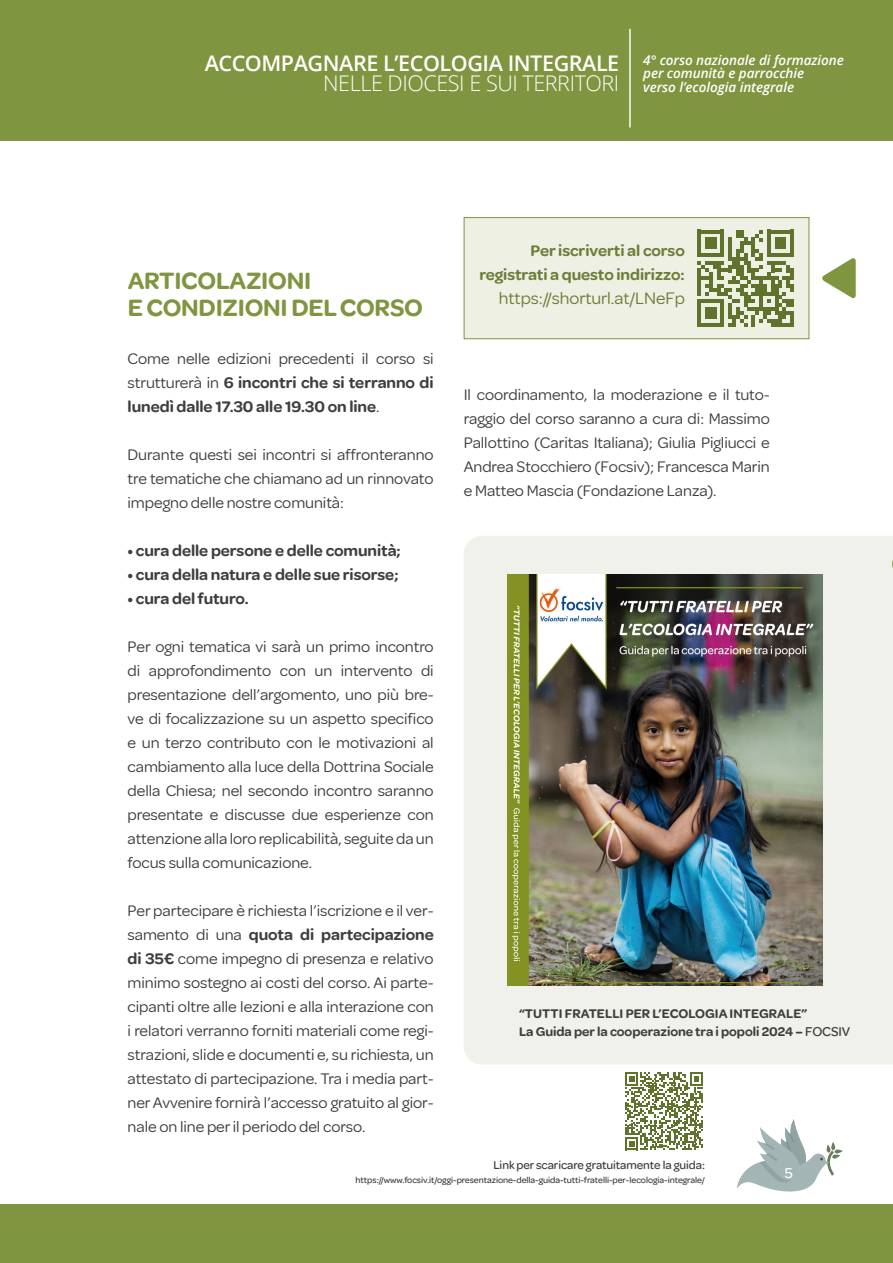
<style>
.page{position:relative;width:893px;height:1263px;background:#fff}
.page>*{position:absolute;margin:0;border:0;box-sizing:border-box;transform-origin:0 0}
.t1{font:600 25.5px "Omnes";letter-spacing:-.01em;color:#80953f}
.t2{font:600 21.6px "Open Sans";letter-spacing:-.02em;color:#fff}
.t3{font:300 21.6px "Open Sans";letter-spacing:-.02em;color:#fff}
.t4{font:18px "Omnes";letter-spacing:-.005em;color:#6c7d39}
.t5{font:16.5px/24px "Omnes";letter-spacing:-.005em;color:#3e3e3f;text-align:justify}
.t6{font:600 16.5px/24px "Omnes";letter-spacing:-.005em;color:#3e3e3f;text-align:justify}
.t7{font:600 16.5px "Omnes";letter-spacing:-.005em;color:#6c7d39}
.t8{font:500 15px "Omnes";color:#fff}
.t9{font:600 13.5px "Omnes";letter-spacing:-.005em;color:#3e3e3f}
.t10{font:italic 600 13.5px/13.4px "Open Sans";letter-spacing:-.005em;color:#fff}
.t11{font:500 12px "Omnes";letter-spacing:-.005em;color:#3e3e3f}
.t12{font:500 9px "Omnes";letter-spacing:-.005em;color:#3e3e3f}
.s1{font-weight:400}
.s2{font-weight:600}
.s3{font-weight:500}
</style>
<div class="page">
<div style="left:0;top:0;width:893px;height:140px;background:#80953f"></div>
<hr style="left:629px;top:29px;width:2px;height:98px;background:#fff">
<div style="left:464px;top:217px;width:345px;height:122px;background:#eff0e4;border:1px solid #80953f"></div>
<div style="left:0;top:1205px;width:893px;height:58px;background:#80953f"></div>
<svg style="left:737px;top:1119px;width:106px;height:73px"></svg>
<div style="left:464px;top:536px;width:429px;height:528px;background:#eff1ea"></div>
<img style="left:507px;top:574px;width:315px;height:411px">
<svg style="left:892px;top:553px;width:1px;height:22px"></svg>
<svg style="left:822px;top:258px;width:34px;height:41px"></svg>
<svg style="left:697px;top:230px;width:97px;height:96px"></svg>
<svg style="left:625px;top:1072px;width:78px;height:78px"></svg>
<h2 class="t2" style="left:205px;top:48px;width:416px">ACCOMPAGNARE L’ECOLOGIA INTEGRALE</h2>
<h2 class="t3" style="left:323px;top:68px;width:298px">NELLE DIOCESI E SUI TERRITORI</h2>
<p class="t10" style="left:643px;top:53px;width:202px">4° corso nazionale di formazione per comunità e parrocchie<br>verso l’ecologia integrale</p>
<p class="t1" style="left:128px;top:263px;width:185px">ARTICOLAZIONI</p>
<p class="t1" style="left:128px;top:290px;width:297px">E CONDIZIONI DEL CORSO</p>
<p class="t6" style="left:128px;top:346px;width:308px"><span class="s1">Come nelle edizioni precedenti il corso si strutturerà in</span> 6 incontri che si terranno di lunedì dalle 17.30 alle 19.30 on line<span class="s1">.</span></p>
<p class="t5" style="left:128px;top:442px;width:308px">Durante questi sei incontri si affronteranno tre tematiche che chiamano ad un rinnovato impegno delle nostre comunità:</p>
<p class="t6" style="left:128px;top:538px;width:275px">• cura delle persone e delle comunità;</p>
<p class="t6" style="left:128px;top:562px;width:272px">• cura della natura e delle sue risorse;</p>
<p class="t6" style="left:128px;top:586px;width:123px">• cura del futuro.</p>
<p class="t5" style="left:128px;top:634px;width:308px">Per ogni tematica vi sarà un primo incontro di approfondimento con un intervento di presentazione dell’argomento, uno più bre&shy;ve di focalizzazione su un aspetto specifico e un terzo contributo con le motivazioni al cambiamento alla luce della Dottrina Sociale della Chiesa; nel secondo incontro saranno presentate e discusse due esperienze con attenzione alla loro replicabilità, seguite da un focus sulla comunicazione.</p>
<p class="t5" style="left:128px;top:898px;width:308px">Per partecipare è richiesta l’iscrizione e il ver&shy;samento di una <span class="s2">quota di partecipazione di 35€</span> come impegno di presenza e relativo minimo sostegno ai costi del corso. Ai parte&shy;cipanti oltre alle lezioni e alla interazione con i relatori verranno forniti materiali come regi&shy;strazioni, slide e documenti e, su richiesta, un attestato di partecipazione. Tra i media part&shy;ner Avvenire fornirà l’accesso gratuito al gior&shy;nale on line per il periodo del corso.</p>
<p class="t7" style="left:530px;top:239px;width:156px">Per iscriverti al corso</p>
<p class="t7" style="left:480px;top:263px;width:207px">registrati a questo indirizzo:</p>
<p class="t4" style="left:499px;top:285px;width:187px">https://shorturl.at/LNeFp</p>
<p class="t5" style="left:464px;top:381px;width:308px">Il coordinamento, la moderazione e il tuto&shy;raggio del corso saranno a cura di: Massimo Pallottino (Caritas Italiana); Giulia Pigliucci e Andrea Stocchiero (Focsiv); Francesca Marin e Matteo Mascia (Fondazione Lanza).</p>
<p class="t9" style="left:519px;top:1004px;width:290px">“TUTTI FRATELLI PER L’ECOLOGIA INTEGRALE”</p>
<p class="t9" style="left:519px;top:1022px;width:333px">La Guida per la cooperazione tra i popoli 2024 – <span class="s3">FOCSIV</span></p>
<p class="t11" style="left:493px;top:1157px;width:213px">Link per scaricare gratuitamente la guida:</p>
<p class="t12" style="left:355px;top:1174px;width:351px">https://www.focsiv.it/oggi-presentazione-della-guida-tutti-fratelli-per-lecologia-integrale/</p>
<p class="t8" style="left:785px;top:1163px;width:10px">5</p>
</div>
